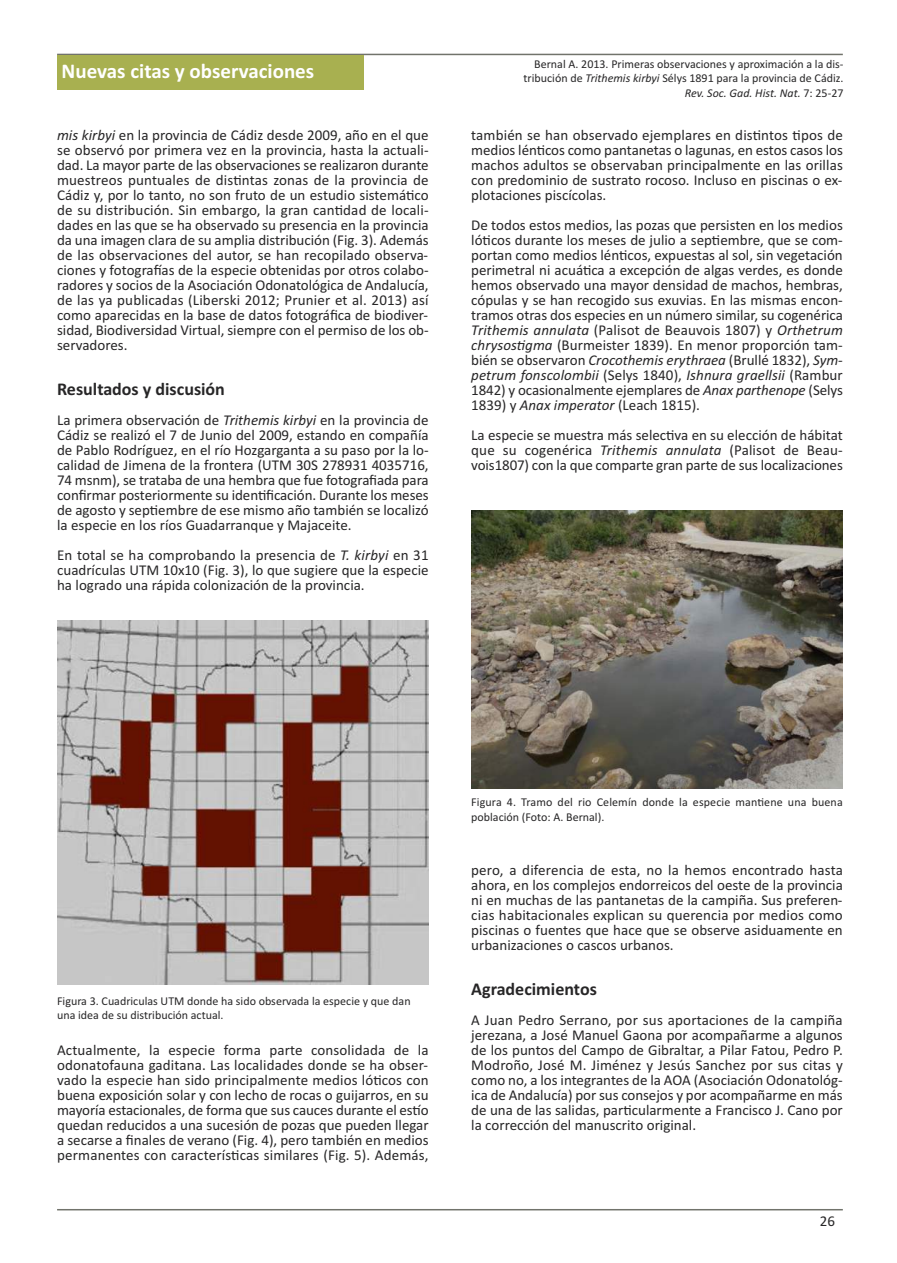
<style>
.page{position:relative;width:897px;height:1263px;background:#fff}
.page>*{position:absolute;margin:0;border:0;box-sizing:border-box;transform-origin:0 0}
.t1{font:700 21px "Calibri";color:#fff}
.t2{font:700 18px "Calibri";color:#272627}
.t3{font:15px/15px "Calibri";color:#272627;text-align:justify}
.t4{font:12px/14.4px "Calibri";color:#272627}
.s1{font-style:italic}
</style>
<div class="page">
<hr style="left:57px;top:54px;width:785px;height:1px;background:#71736b">
<hr style="left:57px;top:1209px;width:785px;height:1px;background:#71736b">
<div style="left:57px;top:56px;width:306px;height:34px;background:#a8b050"></div>
<img style="left:57px;top:620px;width:371px;height:364px">
<img style="left:471px;top:510px;width:371px;height:278px">
<h1 class="t1" style="left:62px;top:59px;width:254px">Nuevas citas y observaciones</h1>
<p class="t3" style="left:57px;top:127px;width:373px"><span class="s1">mis kirbyi</span> en la provincia de Cádiz desde 2009, año en el que se observó por primera vez en la provincia, hasta la actuali&shy;dad. La mayor parte de las observaciones se realizaron durante muestreos puntuales de distintas zonas de la provincia de Cádiz y, por lo tanto, no son fruto de un estudio sistemático de su distribución. Sin embargo, la gran cantidad de locali&shy;dades en las que se ha observado su presencia en la provincia da una imagen clara de su amplia distribución (Fig. 3). Además de las observaciones del autor, se han recopilado observa&shy;ciones y fotografías de la especie obtenidas por otros colabo&shy;radores y socios de la Asociación Odonatológica de Andalucía, de las ya publicadas (Liberski 2012; Prunier et al. 2013) así como aparecidas en la base de datos fotográfica de biodiver&shy;sidad, Biodiversidad Virtual, siempre con el permiso de los ob&shy;servadores.</p>
<p class="t2" style="left:57px;top:378px;width:169px">Resultados y discusión</p>
<p class="t3" style="left:57px;top:412px;width:373px">La primera observación de <span class="s1">Trithemis kirbyi</span> en la provincia de Cádiz se realizó el 7 de Junio del 2009, estando en compañía de Pablo Rodríguez, en el río Hozgarganta a su paso por la lo&shy;calidad de Jimena de la frontera (UTM 30S 278931 4035716, 74 msnm), se trataba de una hembra que fue fotografiada para confirmar posteriormente su identificación. Durante los meses de agosto y septiembre de ese mismo año también se localizó la especie en los ríos Guadarranque y Majaceite.</p>
<p class="t3" style="left:57px;top:547px;width:373px">En total se ha comprobando la presencia de <span class="s1">T. kirbyi</span> en 31 cuadrículas UTM 10x10 (Fig. 3), lo que sugiere que la especie ha logrado una rápida colonización de la provincia.</p>
<p class="t4" style="left:523px;top:57px;width:321px;text-align:right">Bernal A. 2013. Primeras observaciones y aproximación a la dis&shy;tribución de <span class="s1">Trithemis kirbyi</span> Sélys 1891 para la provincia de Cádiz.<br><span class="s1">Rev. Soc. Gad. Hist. Nat.</span> 7: 25-27</p>
<p class="t3" style="left:471px;top:127px;width:373px">también se han observado ejemplares en distintos tipos de medios lénticos como pantanetas o lagunas, en estos casos los machos adultos se observaban principalmente en las orillas con predominio de sustrato rocoso. Incluso en piscinas o ex&shy;plotaciones piscícolas.</p>
<p class="t3" style="left:471px;top:217px;width:373px">De todos estos medios, las pozas que persisten en los medios lóticos durante los meses de julio a septiembre, que se com&shy;portan como medios lénticos, expuestas al sol, sin vegetación perimetral ni acuática a excepción de algas verdes, es donde hemos observado una mayor densidad de machos, hembras, cópulas y se han recogido sus exuvias. En las mismas encon&shy;tramos otras dos especies en un número similar, su cogenérica <span class="s1">Trithemis annulata</span> (Palisot de Beauvois 1807) y <span class="s1">Orthetrum chrysostigma</span> (Burmeister 1839). En menor proporción tam&shy;bién se observaron <span class="s1">Crocothemis erythraea</span> (Brullé 1832), <span class="s1">Sym&shy;petrum fonscolombii</span> (Selys 1840), <span class="s1">Ishnura graellsii</span> (Rambur 1842) y ocasionalmente ejemplares de <span class="s1">Anax parthenope</span> (Selys 1839) y <span class="s1">Anax imperator</span> (Leach 1815).</p>
<p class="t3" style="left:471px;top:427px;width:373px">La especie se muestra más selectiva en su elección de hábitat que su cogenérica <span class="s1">Trithemis annulata</span> (Palisot de Beau&shy;vois1807) con la que comparte gran parte de sus localizaciones</p>
<p class="t4" style="left:57px;top:993px;width:355px">Figura 3. Cuadriculas UTM donde ha sido observada la especie y que dan una idea de su distribución actual.</p>
<p class="t3" style="left:57px;top:1042px;width:373px">Actualmente, la especie forma parte consolidada de la odonatofauna gaditana. Las localidades donde se ha obser&shy;vado la especie han sido principalmente medios lóticos con buena exposición solar y con lecho de rocas o guijarros, en su mayoría estacionales, de forma que sus cauces durante el estío quedan reducidos a una sucesión de pozas que pueden llegar a secarse a finales de verano (Fig. 4), pero también en medios permanentes con características similares (Fig. 5). Además,</p>
<p class="t4" style="left:471px;top:794px;width:373px">Figura 4. Tramo del rio Celemín donde la especie mantiene una buena población (Foto: A. Bernal).</p>
<p class="t3" style="left:471px;top:862px;width:373px">pero, a diferencia de esta, no la hemos encontrado hasta ahora, en los complejos endorreicos del oeste de la provincia ni en muchas de las pantanetas de la campiña. Sus preferen&shy;cias habitacionales explican su querencia por medios como piscinas o fuentes que hace que se observe asiduamente en urbanizaciones o cascos urbanos.</p>
<p class="t2" style="left:471px;top:978px;width:127px">Agradecimientos</p>
<p class="t3" style="left:471px;top:1012px;width:373px">A Juan Pedro Serrano, por sus aportaciones de la campiña jerezana, a José Manuel Gaona por acompañarme a algunos de los puntos del Campo de Gibraltar, a Pilar Fatou, Pedro P.<br>Modroño, José M. Jiménez y Jesús Sanchez por sus citas y como no, a los integrantes de la AOA (Asociación Odonatológ&shy;ica de Andalucía) por sus consejos y por acompañarme en más de una de las salidas, particularmente a Francisco J. Cano por la corrección del manuscrito original.</p>
<p class="t3" style="left:819px;top:1213px;width:17px">26</p>
</div>
